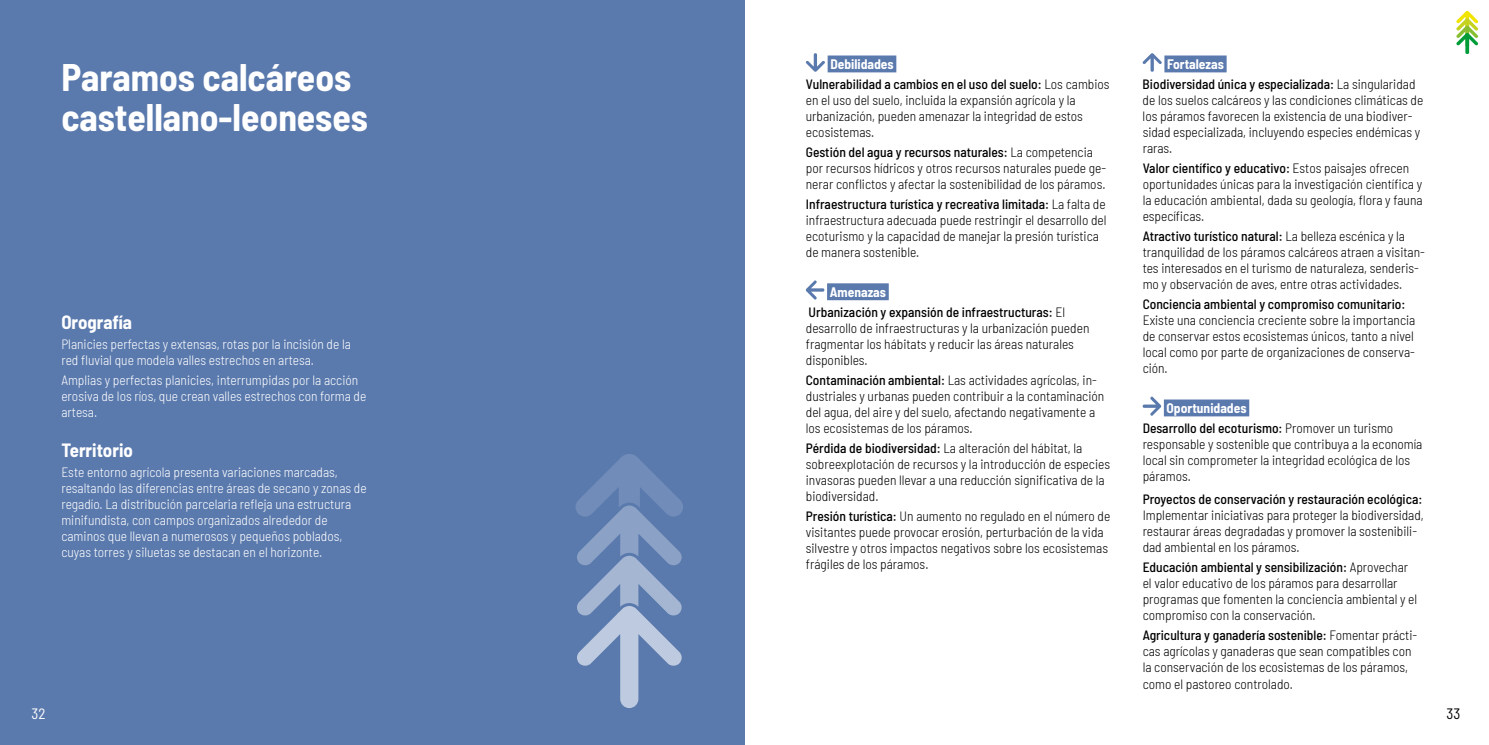
<style>
.page{position:relative;width:1489px;height:745px;background:#fff}
.page>*{position:absolute;margin:0;border:0;box-sizing:border-box;transform-origin:0 0}
.t1{font:700 semi-condensed 37.5px/40px "Barlow";color:#fff}
.t2{font:700 semi-condensed 18.75px "Barlow";color:#fff}
.t3{font:semi-condensed 15px "Barlow";color:#000}
.t4{font:semi-condensed 15px "Barlow";color:#fff}
.t5{font:300 semi-condensed 13.5px/16px "Barlow";color:#000}
.t6{font:300 semi-condensed 13.5px/16px "Barlow";color:#fff}
.t7{font:500 semi-condensed 13.5px/19.9px "Barlow";color:#000}
.s1{font-weight:700;color:#fff}
.s2{font-weight:300}
.s3{font-weight:500}
</style>
<div class="page">
<svg style="left:1456px;top:11px;width:21px;height:43px"></svg>
<div style="left:0;top:0;width:744px;height:744px;background:#5a79ad"></div>
<div style="left:827px;top:55px;width:69px;height:17px;background:#5a79ad"></div>
<svg style="left:805px;top:53px;width:19px;height:19px"></svg>
<div style="left:827px;top:283px;width:61px;height:17px;background:#5a79ad"></div>
<svg style="left:805px;top:280px;width:19px;height:19px"></svg>
<div style="left:1164px;top:55px;width:62px;height:17px;background:#5a79ad"></div>
<svg style="left:1142px;top:53px;width:19px;height:19px"></svg>
<div style="left:1163px;top:399px;width:86px;height:17px;background:#5a79ad"></div>
<svg style="left:1142px;top:396px;width:19px;height:19px"></svg>
<svg style="left:575px;top:454px;width:108px;height:253px"></svg>
<h1 class="t1" style="left:61px;top:55px;width:308px">Paramos calcáreos castellano-leoneses</h1>
<h2 class="t2" style="left:61px;top:308px;width:72px">Orografía</h2>
<p class="t6" style="left:61px;top:335px;width:291px">Planicies perfectas y extensas, rotas por la incisión de la red fluvial que modela valles estrechos en artesa.</p>
<p class="t6" style="left:61px;top:371px;width:306px">Amplias y perfectas planicies, interrumpidas por la acción erosiva de los ríos, que crean valles estrechos con forma de artesa.</p>
<h2 class="t2" style="left:61px;top:436px;width:73px">Territorio</h2>
<p class="t6" style="left:61px;top:462px;width:307px">Este entorno agrícola presenta variaciones marcadas, resaltando las diferencias entre áreas de secano y zonas de regadío. La distribución parcelaria refleja una estructura minifundista, con campos organizados alrededor de caminos que llevan a numerosos y pequeños poblados, cuyas torres y siluetas se destacan en el horizonte.</p>
<p class="t4" style="left:31px;top:702px;width:15px">32</p>
<p class="t7" style="left:805px;top:53px;width:305px;text-indent:24px"><span class="s1">Debilidades<br></span>Vulnerabilidad a cambios en el uso del suelo: <span class="s2">Los cambios</span></p>
<p class="t5" style="left:805px;top:91px;width:278px">en el uso del suelo, incluida la expansión agrícola y la urbanización, pueden amenazar la integridad de estos ecosistemas.</p>
<p class="t5" style="left:805px;top:143px;width:302px"><span class="s3">Gestión del agua y recursos naturales:</span> La competencia por recursos hídricos y otros recursos naturales puede ge&shy;nerar conflictos y afectar la sostenibilidad de los páramos.</p>
<p class="t5" style="left:805px;top:195px;width:302px"><span class="s3">Infraestructura turística y recreativa limitada:</span> La falta de infraestructura adecuada puede restringir el desarrollo del ecoturismo y la capacidad de manejar la presión turística de manera sostenible.</p>
<p class="t7" style="left:808px;top:281px;width:258px;text-indent:21px"><span class="s1">Amenazas<br></span>Urbanización y expansión de infraestructuras: <span class="s2">El</span></p>
<p class="t5" style="left:805px;top:319px;width:285px">desarrollo de infraestructuras y la urbanización pueden fragmentar los hábitats y reducir las áreas naturales disponibles.</p>
<p class="t5" style="left:805px;top:370px;width:300px"><span class="s3">Contaminación ambiental:</span> Las actividades agrícolas, in&shy;dustriales y urbanas pueden contribuir a la contaminación del agua, del aire y del suelo, afectando negativamente a los ecosistemas de los páramos.</p>
<p class="t5" style="left:805px;top:438px;width:306px"><span class="s3">Pérdida de biodiversidad:</span> La alteración del hábitat, la sobreexplotación de recursos y la introducción de especies invasoras pueden llevar a una reducción significativa de la biodiversidad.</p>
<p class="t5" style="left:805px;top:506px;width:306px"><span class="s3">Presión turística:</span> Un aumento no regulado en el número de visitantes puede provocar erosión, perturbación de la vida silvestre y otros impactos negativos sobre los ecosistemas frágiles de los páramos.</p>
<p class="t7" style="left:1142px;top:53px;width:274px;text-indent:24px"><span class="s1">Fortalezas<br></span>Biodiversidad única y especializada: <span class="s2">La singularidad</span></p>
<p class="t5" style="left:1142px;top:91px;width:282px">de los suelos calcáreos y las condiciones climáticas de los páramos favorecen la existencia de una biodiver&shy;sidad especializada, incluyendo especies endémicas y raras.</p>
<p class="t5" style="left:1142px;top:159px;width:281px"><span class="s3">Valor científico y educativo:</span> Estos paisajes ofrecen oportunidades únicas para la investigación científica y la educación ambiental, dada su geología, flora y fauna específicas.</p>
<p class="t5" style="left:1142px;top:227px;width:284px"><span class="s3">Atractivo turístico natural:</span> La belleza escénica y la tranquilidad de los páramos calcáreos atraen a visitan&shy;tes interesados en el turismo de naturaleza, senderis&shy;mo y observación de aves, entre otras actividades.</p>
<p class="t7" style="left:1142px;top:293px;width:264px">Conciencia ambiental y compromiso comunitario:</p>
<p class="t5" style="left:1142px;top:311px;width:274px;text-align:justify">Existe una conciencia creciente sobre la importancia de conservar estos ecosistemas únicos, tanto a nivel local como por parte de organizaciones de conserva&shy;ción.</p>
<p class="t7" style="left:1142px;top:397px;width:252px;text-indent:24px"><span class="s1">Oportunidades<br></span>Desarrollo del ecoturismo: <span class="s2">Promover un turismo</span></p>
<p class="t5" style="left:1142px;top:435px;width:281px">responsable y sostenible que contribuya a la economía local sin comprometer la integridad ecológica de los páramos.</p>
<p class="t7" style="left:1142px;top:488px;width:281px">Proyectos de conservación y restauración ecológica:</p>
<p class="t5" style="left:1142px;top:506px;width:282px">Implementar iniciativas para proteger la biodiversidad, restaurar áreas degradadas y promover la sostenibili&shy;dad ambiental en los páramos.</p>
<p class="t5" style="left:1142px;top:558px;width:276px"><span class="s3">Educación ambiental y sensibilización:</span> Aprovechar el valor educativo de los páramos para desarrollar programas que fomenten la conciencia ambiental y el compromiso con la conservación.</p>
<p class="t5" style="left:1142px;top:626px;width:276px"><span class="s3">Agricultura y ganadería sostenible:</span> Fomentar prácti&shy;cas agrícolas y ganaderas que sean compatibles con la conservación de los ecosistemas de los páramos, como el pastoreo controlado.</p>
<p class="t3" style="left:1446px;top:702px;width:15px">33</p>
</div>
